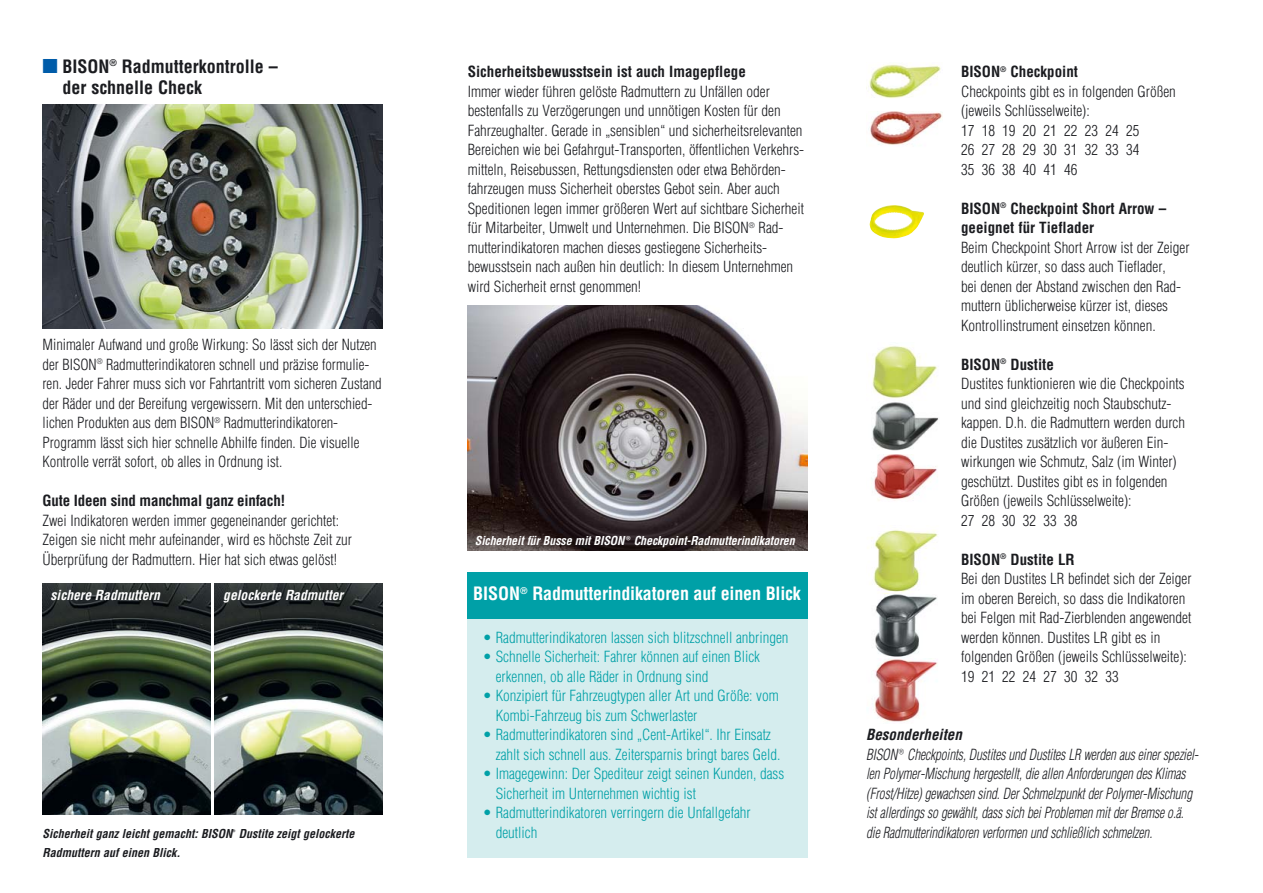
<style>
.page{position:relative;width:1263px;height:893px;background:#fff}
.page>*{position:absolute;margin:0;border:0;box-sizing:border-box;transform-origin:0 0}
.t1{font:700 condensed 18px/21px "Helvetica Com";color:#1b1c20}
.t2{font:700 condensed 18px "Helvetica Com";letter-spacing:-.01em;color:#fff}
.t3{font:300 condensed 15px/19.5px "Helvetica Com";color:#1b1c20}
.t4{font:300 condensed 15px/19.5px "Helvetica Com";color:#00a0a7}
.t5{font:italic 300 condensed 15px/19.5px "Helvetica Com";letter-spacing:-.01em;color:#1b1c20;scale:.9 1}
.t6{font:700 condensed 15px/19.5px "Helvetica Com";color:#1b1c20}
.t7{font:italic 700 condensed 13.5px "Helvetica Com";color:#fff}
.t8{font:italic 700 condensed 12px/19.5px "Helvetica Com";color:#1b1c20}
.t9{font:italic 700 condensed 12px "Helvetica Com";letter-spacing:-.01em;color:#fff}
.s1{color:#005ca9}
.s2{font-weight:700}
.s3{font-size:12px}
</style>
<div class="page">
<img style="left:43px;top:104px;width:340px;height:224px">
<img style="left:43px;top:583px;width:167px;height:231px">
<img style="left:214px;top:583px;width:169px;height:231px">
<img style="left:468px;top:305px;width:340px;height:246px">
<div style="left:468px;top:599px;width:340px;height:259px;background:#d5edee"></div>
<div style="left:468px;top:572px;width:340px;height:47px;background:#00a0a7"></div>
<img style="left:866px;top:63px;width:75px;height:36px">
<img style="left:870px;top:111px;width:73px;height:34px">
<img style="left:872px;top:346px;width:65px;height:55px">
<svg style="left:872px;top:402px;width:67px;height:49px"></svg>
<img style="left:871px;top:454px;width:66px;height:47px">
<img style="left:871px;top:530px;width:67px;height:129px">
<svg style="left:871px;top:594px;width:67px;height:64px"></svg>
<svg style="left:874px;top:659px;width:64px;height:63px"></svg>
<img style="left:870px;top:205px;width:54px;height:33px">
<p class="t1" style="left:62px;top:57px;width:217px;text-indent:-20px"><span class="s1">■</span> BISON<sup>®</sup> Radmutterkontrolle – der schnelle Check</p>
<p class="t6" style="left:468px;top:63px;width:280px">Sicherheitsbewusstsein ist auch Imagepflege</p>
<p class="t3" style="left:468px;top:83px;width:338px">Immer wieder führen gelöste Radmuttern zu Unfällen oder bestenfalls zu Verzögerungen und unnötigen Kosten für den Fahrzeughalter. Gerade in „sensiblen“ und sicherheitsrelevanten Bereichen wie bei Gefahrgut-Transporten, öffentlichen Verkehrs&shy;mitteln, Reisebussen, Rettungsdiensten oder etwa Behörden - fahrzeugen muss Sicherheit oberstes Gebot sein. Aber auch Speditionen legen immer größeren Wert auf sichtbare Sicherheit für Mitarbeiter, Umwelt und Unternehmen. Die BISON<sup>®</sup> Rad - mutterindikatoren machen dieses gestiegene Sicherheits - bewusstsein nach außen hin deutlich: In diesem Unternehmen wird Sicherheit ernst genommen!</p>
<p class="t3" style="left:43px;top:336px;width:341px">Minimaler Aufwand und große Wirkung: So lässt sich der Nutzen der BISON<sup>®</sup> Radmutterindikatoren schnell und präzise formulie&shy;ren. Jeder Fahrer muss sich vor Fahrtantritt vom sicheren Zustand der Räder und der Bereifung vergewissern. Mit den unterschied&shy;lichen Produkten aus dem BISON<sup>®</sup> Radmutterindikatoren-Programm lässt sich hier schnelle Abhilfe finden. Die visuelle Kontrolle verrät sofort, ob alles in Ordnung ist.</p>
<p class="t6" style="left:43px;top:492px;width:245px">Gute Ideen sind manchmal ganz einfach!</p>
<p class="t3" style="left:43px;top:512px;width:311px">Zwei Indikatoren werden immer gegeneinander gerichtet:<br>Zeigen sie nicht mehr aufeinander, wird es höchste Zeit zur<br>Überprüfung der Radmuttern. Hier hat sich etwas gelöst!</p>
<p class="t7" style="left:51px;top:590px;width:111px">sichere Radmuttern</p>
<p class="t7" style="left:223px;top:590px;width:121px">gelockerte Radmutter</p>
<p class="t8" style="left:43px;top:825px;width:314px">Sicherheit ganz leicht gemacht: BISON<sup>®</sup> Dustite zeigt gelockerte<br>Radmuttern auf einen Blick.</p>
<p class="t9" style="left:475px;top:536px;width:321px">Sicherheit für Busse mit BISON <sup>®</sup> Checkpoint-Radmutterindikatoren</p>
<p class="t2" style="left:473px;top:587px;width:329px">BISON<sup>®</sup> Radmutterindikatoren auf einen Blick</p>
<p class="t4" style="left:483px;top:629px;width:307px">• Radmutterindikatoren lassen sich blitzschnell anbringen</p>
<p class="t4" style="left:496px;top:648px;width:266px;text-indent:-13px">• Schnelle Sicherheit: Fahrer können auf einen Blick erkennen, ob alle Räder in Ordnung sind</p>
<p class="t4" style="left:496px;top:687px;width:284px;text-indent:-13px">• Konzipiert für Fahrzeugtypen aller Art und Größe: vom<br>Kombi-Fahrzeug bis zum Schwerlaster</p>
<p class="t4" style="left:496px;top:726px;width:286px;text-indent:-13px">• Radmutterindikatoren sind „Cent-Artikel“. Ihr Einsatz zahlt sich schnell aus. Zeitersparnis bringt bares Geld.</p>
<p class="t4" style="left:496px;top:765px;width:290px;text-indent:-13px">• Imagegewinn: Der Spediteur zeigt seinen Kunden, dass<br>Sicherheit im Unternehmen wichtig ist</p>
<p class="t4" style="left:496px;top:804px;width:257px;text-indent:-13px">• Radmutterindikatoren verringern die Unfallgefahr deutlich</p>
<p class="t3" style="left:961px;top:63px;width:216px"><span class="s2">BISON</span><sup>®</sup> <span class="s2">Checkpoint<br></span>Checkpoints gibt es in folgenden Größen (jeweils Schlüsselweite):<br>17 18 19 20 21 22 23 24 25<br>26 27 28 29 30 31 32 33 34<br>35 36 38 40 41 46</p>
<p class="t6" style="left:961px;top:200px;width:207px">BISON<sup>®</sup> Checkpoint Short Arrow – geeignet für Tieflader</p>
<p class="t3" style="left:961px;top:239px;width:230px">Beim Checkpoint Short Arrow ist der Zeiger deutlich kürzer, so dass auch Tieflader,<br>bei denen der Abstand zwischen den Rad&shy;muttern üblicherweise kürzer ist, dieses Kontrollinstrument einsetzen können.</p>
<p class="t3" style="left:961px;top:356px;width:226px"><span class="s2">BISON</span><sup>®</sup> <span class="s2">Dustite<br></span>Dustites funktionieren wie die Checkpoints und sind gleichzeitig noch Staubschutz&shy;kappen. D.h. die Radmuttern werden durch die Dustites zusätzlich vor äußeren Ein - wirkungen wie Schmutz, Salz (im Winter) geschützt. Dustites gibt es in folgenden Größen (jeweils Schlüsselweite):<br>27 28 30 32 33 38</p>
<p class="t3" style="left:961px;top:551px;width:232px"><span class="s2">BISON</span><sup>®</sup> <span class="s2">Dustite LR<br></span>Bei den Dustites LR befindet sich der Zeiger im oberen Bereich, so dass die Indikatoren bei Felgen mit Rad-Zierblenden angewendet werden können. Dustites LR gibt es in folgenden Größen (jeweils Schlüsselweite):<br>19 21 22 24 27 30 32 33</p>
<p class="t5" style="left:866px;top:726px;width:371px"><span class="s2">Besonderheiten<br></span>BISON <span class="s3">®</span> Checkpoints, Dustites und Dustites LR werden aus einer speziel&shy;len Polymer-Mischung hergestellt, die allen Anforderungen des Klimas (Frost/Hitze) gewachsen sind. Der Schmelzpunkt der Polymer-Mischung ist allerdings so gewählt, dass sich bei Problemen mit der Bremse o.ä. die Radmutterindikatoren verformen und schließlich schmelzen.</p>
</div>
